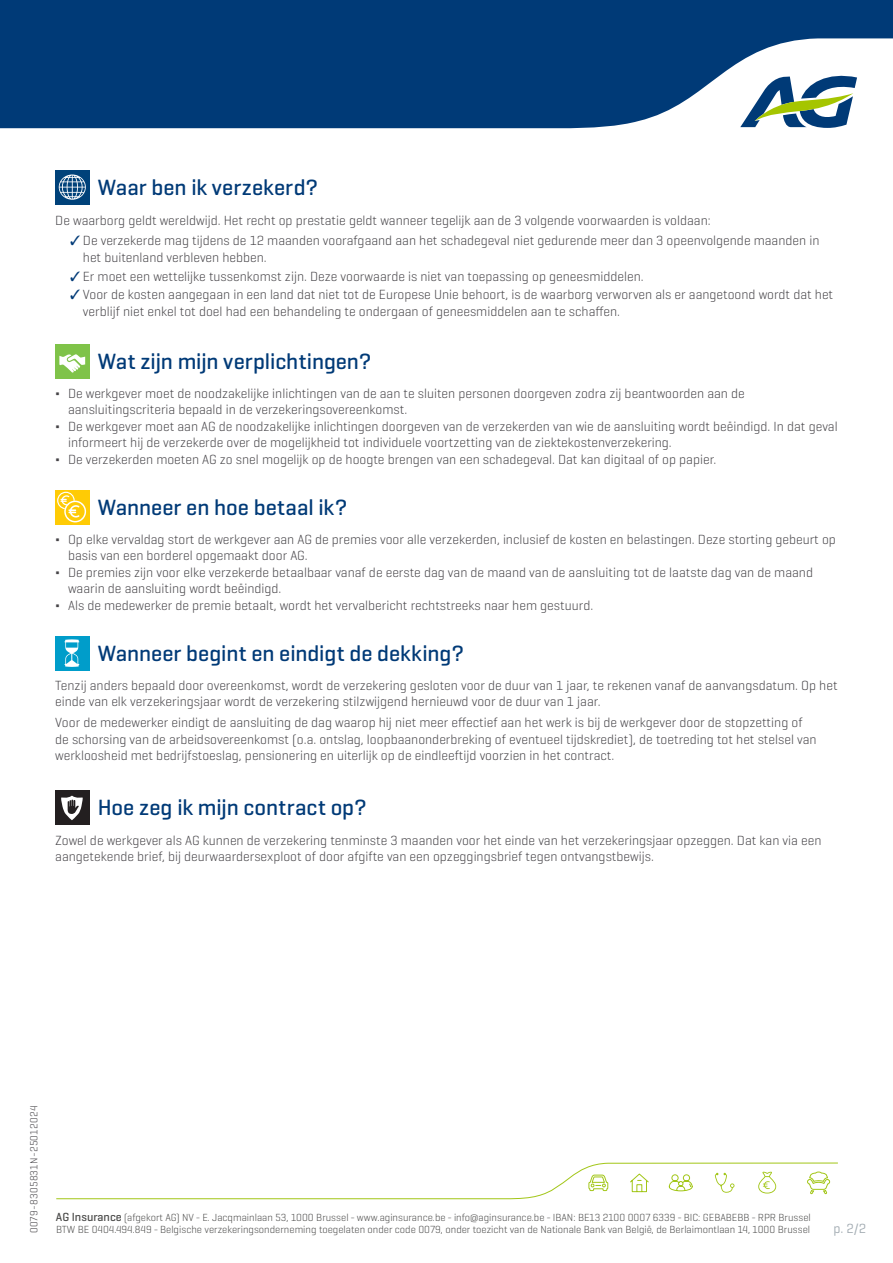
<style>
.page{position:relative;width:893px;height:1263px;background:#fff}
.page>*{position:absolute;margin:0;border:0;box-sizing:border-box;transform-origin:0 0}
.t1{font:500 22.5px "Geogrotesque";color:#003a77}
.t2{font:300 13.5px/16.5px "Geogrotesque";color:#454347}
.t3{font:13.5px "Geogrotesque";color:#a1aab1}
.t4{font:300 10.5px "AG Geogrotesque";color:#4a4a49}
.t5{font:300 10.5px "Geogrotesque";letter-spacing:.02em;color:#454347}
.s1{color:#003a77}
.s2{font-weight:500;font-size:12px}
</style>
<div class="page">
<svg style="left:56px;top:1162px;width:782px;height:37px"></svg>
<div style="left:0;top:0;width:893px;height:132px;background:#003a77"></div>
<svg style="left:0;top:38px;width:893px;height:143px"></svg>
<svg style="left:740px;top:71px;width:117px;height:57px"></svg>
<div style="left:55px;top:170px;width:34px;height:34px;background:#00427a"></div>
<svg style="left:59px;top:174px;width:27px;height:26px"></svg>
<div style="left:55px;top:344px;width:34px;height:34px;background:#7fc349"></div>
<svg style="left:59px;top:354px;width:26px;height:19px"></svg>
<div style="left:55px;top:491px;width:34px;height:34px;background:#ffcb05"></div>
<svg style="left:57px;top:492px;width:29px;height:30px"></svg>
<div style="left:55px;top:636px;width:34px;height:34px;background:#009dca"></div>
<svg style="left:64px;top:639px;width:15px;height:28px"></svg>
<div style="left:55px;top:791px;width:34px;height:34px;background:#231f20"></div>
<svg style="left:61px;top:796px;width:22px;height:24px"></svg>
<h1 class="t1" style="left:98px;top:174px;width:222px">Waar ben ik verzekerd?</h1>
<p class="t2" style="left:55px;top:211px;width:657px">De waarborg geldt wereldwijd. Het recht op prestatie geldt wanneer tegelijk aan de 3 volgende voorwaarden is voldaan:</p>
<p class="t2" style="left:83px;top:232px;width:738px;text-indent:-13px"><span class="s1">✓</span> De verzekerde mag tijdens de 12 maanden voorafgaand aan het schadegeval niet gedurende meer dan 3 opeenvolgende maanden in het buitenland verbleven hebben.</p>
<p class="t2" style="left:70px;top:267px;width:575px"><span class="s1">✓</span> Er moet een wettelijke tussenkomst zijn. Deze voorwaarde is niet van toepassing op geneesmiddelen.</p>
<p class="t2" style="left:83px;top:286px;width:752px;text-indent:-13px"><span class="s1">✓</span> Voor de kosten aangegaan in een land dat niet tot de Europese Unie behoort, is de waarborg verworven als er aangetoond wordt dat het verblijf niet enkel tot doel had een behandeling te ondergaan of geneesmiddelen aan te schaffen.</p>
<h1 class="t1" style="left:98px;top:347px;width:275px">Wat zijn mijn verplichtingen?</h1>
<p class="t2" style="left:55px;top:385px;width:691px">Δ De werkgever moet de noodzakelijke inlichtingen van de aan te sluiten personen doorgeven zodra zij beantwoorden aan de</p>
<p class="t2" style="left:68px;top:401px;width:341px">aansluitingscriteria bepaald in de verzekeringsovereenkomst.</p>
<p class="t2" style="left:55px;top:418px;width:784px">Δ De werkgever moet aan AG de noodzakelijke inlichtingen doorgeven van de verzekerden van wie de aansluiting wordt beëindigd. In dat geval</p>
<p class="t2" style="left:68px;top:434px;width:605px">informeert hij de verzekerde over de mogelijkheid tot individuele voortzetting van de ziektekostenverzekering.</p>
<p class="t2" style="left:55px;top:451px;width:663px">Δ De verzekerden moeten AG zo snel mogelijk op de hoogte brengen van een schadegeval. Dat kan digitaal of op papier.</p>
<h1 class="t1" style="left:98px;top:493px;width:251px">Wanneer en hoe betaal ik?</h1>
<p class="t2" style="left:55px;top:531px;width:782px">Δ Op elke vervaldag stort de werkgever aan AG de premies voor alle verzekerden, inclusief de kosten en belastingen. Deze storting gebeurt op</p>
<p class="t2" style="left:68px;top:547px;width:241px">basis van een borderel opgemaakt door AG.</p>
<p class="t2" style="left:55px;top:564px;width:759px">Δ De premies zijn voor elke verzekerde betaalbaar vanaf de eerste dag van de maand van de aansluiting tot de laatste dag van de maand</p>
<p class="t2" style="left:68px;top:580px;width:215px">waarin de aansluiting wordt beëindigd.</p>
<p class="t2" style="left:55px;top:597px;width:539px">Δ Als de medewerker de premie betaalt, wordt het vervalbericht rechtstreeks naar hem gestuurd.</p>
<h1 class="t1" style="left:98px;top:639px;width:368px">Wanneer begint en eindigt de dekking?</h1>
<p class="t2" style="left:55px;top:677px;width:784px">Tenzij anders bepaald door overeenkomst, wordt de verzekering gesloten voor de duur van 1 jaar, te rekenen vanaf de aanvangsdatum. Op het einde van elk verzekeringsjaar wordt de verzekering stilzwijgend hernieuwd voor de duur van 1 jaar.</p>
<p class="t2" style="left:55px;top:714px;width:763px">Voor de medewerker eindigt de aansluiting de dag waarop hij niet meer effectief aan het werk is bij de werkgever door de stopzetting of de schorsing van de arbeidsovereenkomst (o.a. ontslag, loopbaanonderbreking of eventueel tijdskrediet), de toetreding tot het stelsel van werkloosheid met bedrijfstoeslag, pensionering en uiterlijk op de eindleeftijd voorzien in het contract.</p>
<h1 class="t1" style="left:98px;top:793px;width:270px">Hoe zeg ik mijn contract op?</h1>
<p class="t2" style="left:55px;top:831px;width:768px">Zowel de werkgever als AG kunnen de verzekering tenminste 3 maanden voor het einde van het verzekeringsjaar opzeggen. Dat kan via een aangetekende brief, bij deurwaardersexploot of door afgifte van een opzeggingsbrief tegen ontvangstbewijs.</p>
<p class="t5" style="left:28px;top:1233px;width:129px;rotate:-90deg">0079-8305831N-25012024</p>
<p class="t4" style="left:56px;top:1211px;width:756px"><span class="s2">AG Insurance</span> (afgekort AG) NV - E. Jacqmainlaan 53, 1000 Brussel - www.aginsurance.be - info@aginsurance.be - IBAN: BE13 2100 0007 6339 - BIC: GEBABEBB - RPR Brussel</p>
<p class="t4" style="left:56px;top:1223px;width:756px">BTW BE 0404.494.849 - Belgische verzekeringsonderneming toegelaten onder code 0079, onder toezicht van de Nationale Bank van België, de Berlaimontlaan 14, 1000 Brussel</p>
<p class="t3" style="left:833px;top:1220px;width:34px">p. 2/2</p>
</div>
